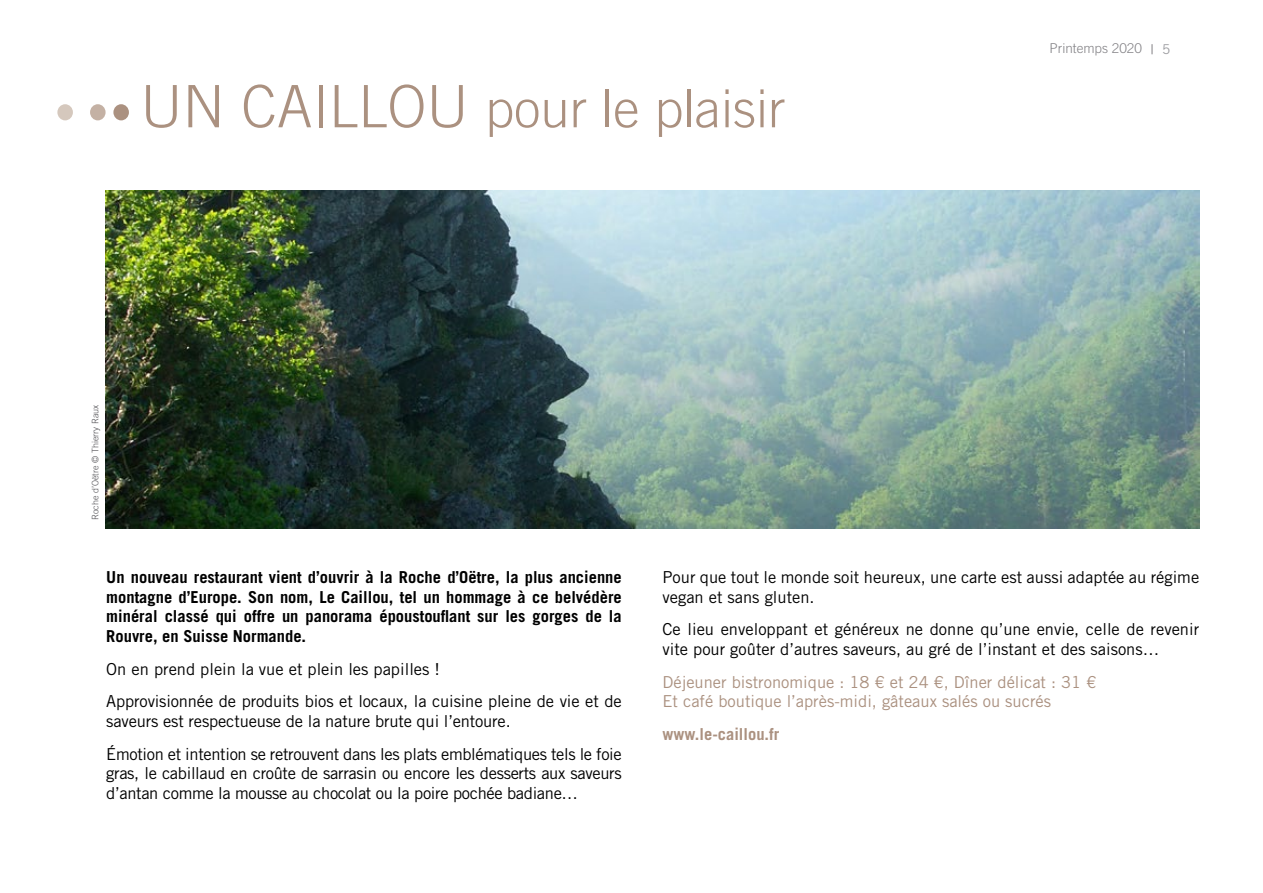
<style>
.page{position:relative;width:1263px;height:893px;background:#fff}
.page>*{position:absolute;margin:0;border:0;box-sizing:border-box;transform-origin:0 0}
.t1{font:300 52.5px "Trade Gothic LT Std";color:#ab9180}
.t2{font:16.5px/19.8px "Trade Gothic LT Std";letter-spacing:-.01em;color:#000}
.t3{font:700 16.5px/19.8px "Trade Gothic LT Std";color:#000;text-align:justify}
.t4{font:16.5px/19.8px "Trade Gothic LT Std";color:#ab9180}
.t5{font:700 16.5px "Trade Gothic LT Std";color:#ab9180}
.t6{font:300 13.5px "Trade Gothic LT Std";color:#818084}
.t7{font:13.5px "Trade Gothic LT Std";color:#9c9ca0}
.t8{font:300 9px "Trade Gothic LT Std";color:#504f53}
.s1{font-size:58.5px}
</style>
<div class="page">
<img style="left:106px;top:191px;width:1093px;height:338px">
<div style="left:57px;top:104px;width:16px;height:16px;background:#d5c8bd;border-radius:50%"></div>
<div style="left:113px;top:104px;width:16px;height:16px;background:#ab9180;border-radius:50%"></div>
<div style="left:90px;top:104px;width:16px;height:16px;background:#c4b1a4;border-radius:50%"></div>
<h1 class="t1" style="left:140px;top:77px;width:646px"><span class="s1">UN CAILLOU</span> pour le plaisir</h1>
<p class="t8" style="left:90px;top:520px;width:117px;rotate:-90deg">Roche d’Oëtre © Thierry Raux</p>
<p class="t6" style="left:1050px;top:41px;width:94px">Printemps 2020</p>
<p class="t7" style="left:1162px;top:41px;width:10px">5</p>
<p class="t3" style="left:106px;top:567px;width:517px">Un nouveau restaurant vient d’ouvrir à la Roche d’Oëtre, la plus ancienne montagne d’Europe. Son nom, Le Caillou, tel un hommage à ce belvédère minéral classé qui offre un panorama époustouflant sur les gorges de la Rouvre, en Suisse Normande.</p>
<p class="t2" style="left:106px;top:652px;width:517px;line-height:32.5px">On en prend plein la vue et plein les papilles !<br>Approvisionnée de produits bios et locaux, la cuisine pleine de vie et de</p>
<p class="t2" style="left:106px;top:705px;width:517px;line-height:32.5px">saveurs est respectueuse de la nature brute qui l’entoure.<br>Émotion et intention se retrouvent dans les plats emblématiques tels le foie</p>
<p class="t2" style="left:106px;top:763px;width:517px">gras, le cabillaud en croûte de sarrasin ou encore les desserts aux saveurs d’antan comme la mousse au chocolat ou la poire pochée badiane…</p>
<p class="t2" style="left:662px;top:567px;width:538px">Pour que tout le monde soit heureux, une carte est aussi adaptée au régime vegan et sans gluten.</p>
<p class="t2" style="left:662px;top:619px;width:538px">Ce lieu enveloppant et généreux ne donne qu’une envie, celle de revenir vite pour goûter d’autres saveurs, au gré de l’instant et des saisons…</p>
<p class="t4" style="left:662px;top:671px;width:435px">Déjeuner bistronomique : 18 € et 24 €, Dîner délicat : 31 €<br>Et café boutique l’après-midi, gâteaux salés ou sucrés</p>
<p class="t5" style="left:662px;top:724px;width:118px">www.le-caillou.fr</p>
</div>
